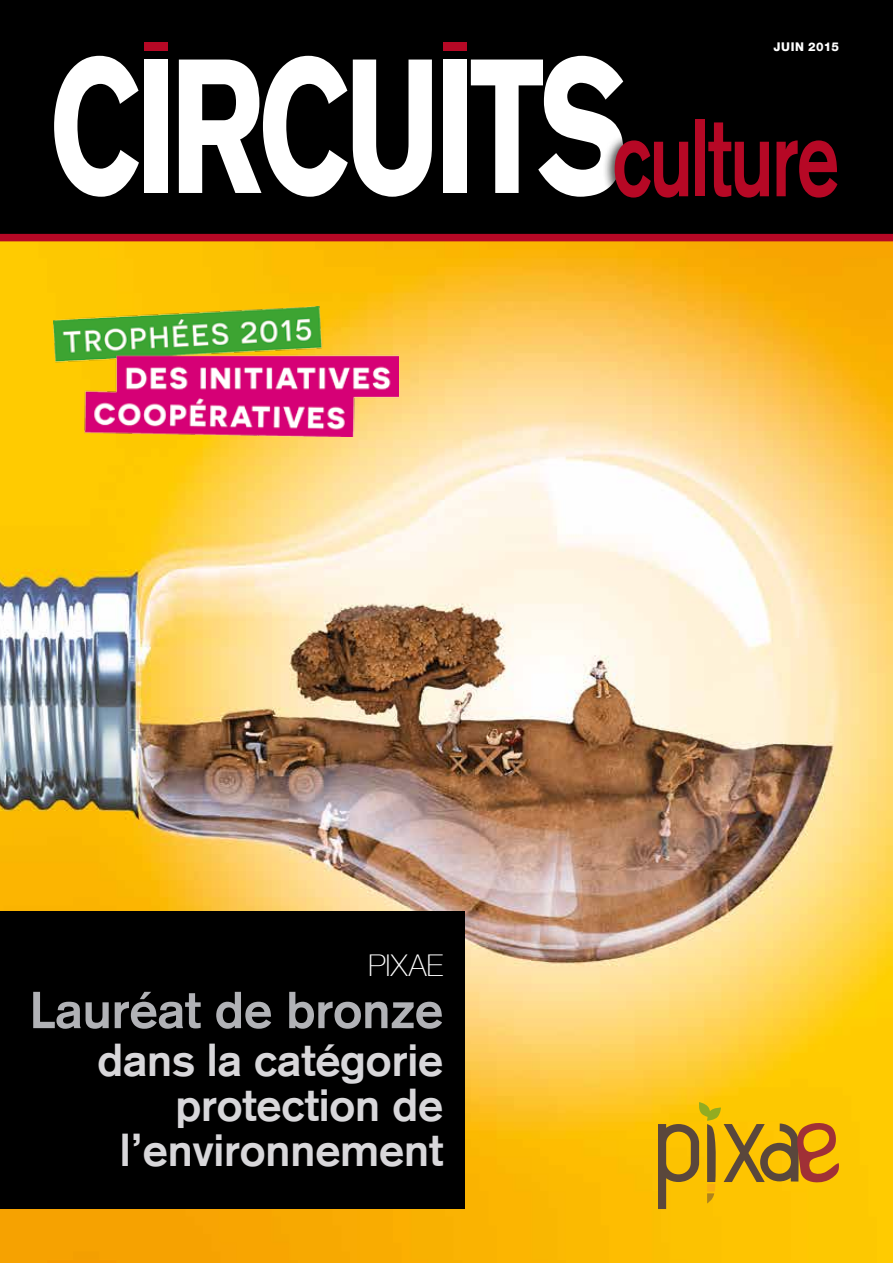
<style>
.page{position:relative;width:893px;height:1263px;background:#fff}
.page>*{position:absolute;margin:0;border:0;box-sizing:border-box;transform-origin:0 0}
.t1{font:900 187.35px "Basic Commercial LT Com";letter-spacing:-.05em;color:#fff;scale:.7 1}
.t2{font:700 51px "Basic Commercial LT Com";letter-spacing:-.005em;color:#b1b2b6}
.t3{font:700 45px/45px "Basic Commercial LT Com";letter-spacing:-.005em;color:#d8d7da;text-align:right}
.t4{font:100 30px "Helvetica Neue LT Com";color:#fff}
.t5{font:800 12px "Helvetica Neue LT Com";letter-spacing:.045em;color:#fff}
.s1{font-weight:700;font-size:107.7px;color:#b60825}
</style>
<div class="page">
<img style="left:0;top:241px;width:893px;height:1022px">
<div style="left:0;top:0;width:893px;height:234px;background:#000"></div>
<div style="left:144px;top:42px;width:23px;height:9px;background:#b60825"></div>
<div style="left:443px;top:42px;width:24px;height:9px;background:#b60825"></div>
<div style="left:0;top:234px;width:893px;height:7px;background:#b60825"></div>
<div style="left:0;top:911px;width:465px;height:298px;background:#000"></div>
<img style="left:54px;top:306px;width:344px;height:130px">
<svg style="left:658px;top:1102px;width:181px;height:107px;background:#d5a210"></svg>
<p class="t5" style="left:774px;top:39px;width:67px">juin 2015</p>
<h1 class="t1" style="left:49px;top:14px;width:1130px">CIRCUITS<span class="s1">culture</span></h1>
<p class="t4" style="left:368px;top:947px;width:76px">PIXAE</p>
<p class="t2" style="left:30px;top:980px;width:415px">Lauréat de bronze</p>
<p class="t3" style="left:98px;top:1037px;width:347px">dans la catégorie protection de l’environnement</p>
</div>
